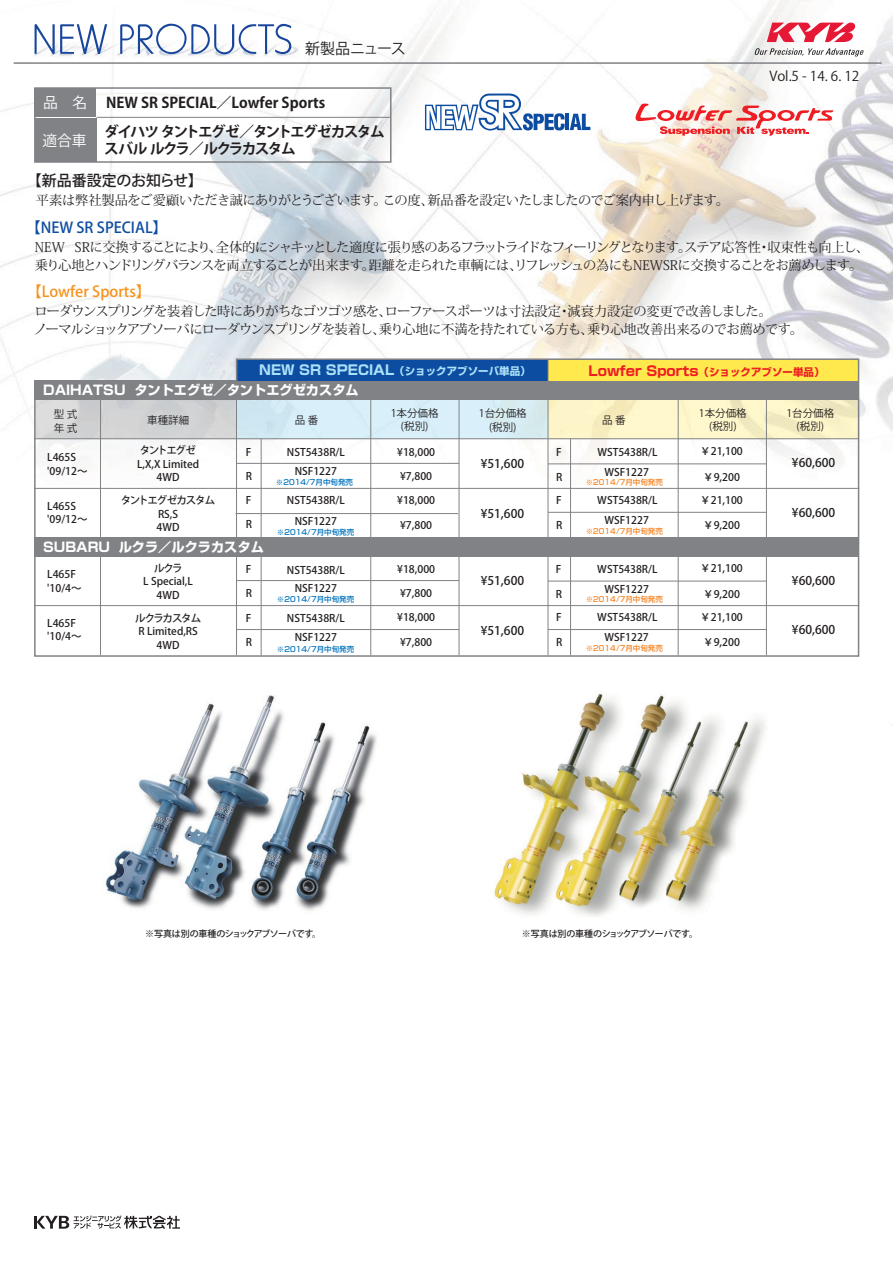
<style>
.page{position:relative;width:893px;height:1263px;background:#fff}
.page>*{position:absolute;margin:0;border:0;box-sizing:border-box;transform-origin:0 0}
.t1{font:500 15px "Koz Go Pro";color:#0d4da1}
.t2{font:500 15px "Koz Go Pro";color:#f7931d}
.t3{font:500 15px "Koz Go Pro";color:#231f20}
.t4{font:15px "Koz Go Pro";letter-spacing:-.04em;color:#231f20}
.t5{font:14.85px "Koz Go Pro";color:#fff}
.t6{font:700 14.7px/17.2px "Koz Go Pro";letter-spacing:-.1em;color:#231f20}
.t7{font:700 14.7px "Koz Go Pro";color:#231f20}
.t8{font:700 13.5px "Shin Go";color:#ee1d23}
.t9{font:13.5px "Koz Go Pro";color:#231f20}
.t10{font:13.2px/18px "Koz Min Pr 6 N";letter-spacing:-.06em;color:#231f20}
.t11{font:13.2px "Koz Min Pr 6 N";letter-spacing:-.035em;color:#231f20}
.t12{font:700 13.2px "Shin Go";color:#fff}
.t13{font:500 12px "Koz Go Pr 6 N";color:#231f20}
.t14{font:500 10.5px/13.5px "Koz Go Pr 6 N";color:#231f20;text-align:center}
.t15{font:10.5px/13.5px "Koz Go Pr 6 N";color:#231f20;text-align:center}
.t16{font:700 10.5px "Shin Go";color:#aae0f9}
.t17{font:500 10.5px/13.5px "Koz Go Pr 6 N";letter-spacing:-.095em;color:#231f20;text-align:center}
.t18{font:500 9px "Koz Go Pr 6 N";letter-spacing:-.04em;color:#231f20}
.t19{font:500 7.5px "Shin Go";color:#0072bc}
.t20{font:500 7.5px "Shin Go";color:#f58220}
.s1{font-size:13.5px}
.s2{font-size:10.5px}
</style>
<div class="page">
<img style="left:0;top:0;width:893px;height:726px">
<img style="left:61px;top:671px;width:358px;height:240px">
<img style="left:445px;top:679px;width:373px;height:238px">
<svg style="left:33px;top:358px;width:827px;height:299px"></svg>
<hr style="left:34px;top:438px;width:825px;height:1px;background:#808285">
<hr style="left:34px;top:488px;width:825px;height:1px;background:#808285">
<hr style="left:237px;top:463px;width:222px;height:1px;background:#808285">
<hr style="left:236px;top:386px;width:1px;height:269px;background:#808285">
<hr style="left:548px;top:359px;width:1px;height:296px;background:#808285">
<hr style="left:548px;top:463px;width:218px;height:1px;background:#808285">
<hr style="left:236px;top:513px;width:222px;height:1px;background:#808285">
<hr style="left:548px;top:512px;width:218px;height:1px;background:#808285">
<hr style="left:34px;top:605px;width:825px;height:1px;background:#808285">
<hr style="left:237px;top:580px;width:222px;height:1px;background:#808285">
<hr style="left:548px;top:581px;width:218px;height:1px;background:#808285">
<hr style="left:237px;top:629px;width:222px;height:1px;background:#808285">
<hr style="left:548px;top:629px;width:218px;height:1px;background:#808285">
<div style="left:35px;top:88px;width:61px;height:28px;background:#808285"></div>
<div style="left:35px;top:118px;width:61px;height:44px;background:#808285"></div>
<svg style="left:425px;top:94px;width:165px;height:37px"></svg>
<svg style="left:635px;top:103px;width:198px;height:33px"></svg>
<div style="left:34px;top:87px;width:358px;height:76px;border:2px solid #808285"></div>
<hr style="left:96px;top:117px;width:295px;height:1px;background:#808285">
<svg style="left:34px;top:1215px;width:146px;height:13px"></svg>
<svg style="left:767px;top:23px;width:89px;height:19px"></svg>
<svg style="left:755px;top:48px;width:108px;height:9px"></svg>
<svg style="left:35px;top:24px;width:72px;height:30px"></svg>
<svg style="left:120px;top:24px;width:171px;height:30px"></svg>
<hr style="left:14px;top:62px;width:868px;height:2px;background:#808285">
<h2 class="t5" style="left:43px;top:93px;width:46px">品　名</h2>
<h2 class="t5" style="left:42px;top:131px;width:46px">適合車</h2>
<h1 class="t4" style="left:305px;top:39px;width:102px">新製品ニュース</h1>
<h3 class="t7" style="left:106px;top:93px;width:220px">NEW SR SPECIAL／Lowfer Sports</h3>
<h3 class="t6" style="left:104px;top:124px;width:282px">ダイハツ タントエグゼ／タントエグゼカスタムスバル ルクラ／ルクラカスタム</h3>
<p class="t9" style="left:769px;top:68px;width:91px">Vol.5 - 14. 6. 12</p>
<h1 class="t3" style="left:27px;top:171px;width:177px">【新品番設定のお知らせ】</h1>
<p class="t11" style="left:36px;top:193px;width:695px">平素は弊社製品をご愛顧いただき誠にありがとうございます。この度、新品番を設定いたしましたのでご案内申し上げます。</p>
<h1 class="t1" style="left:26px;top:218px;width:143px">【NEW SR SPECIAL】</h1>
<p class="t10" style="left:35px;top:238px;width:835px">NEW SRに交換することにより、全体的にシャキッとした適度に張り感のあるフラットライドなフィーリングとなります。ステア応答性・収束性も向上し、乗り心地とハンドリングバランスを両立することが出来ます。距離を走られた車輌には、リフレッシュの為にもNEWSRに交換することをお薦めします。</p>
<h1 class="t2" style="left:27px;top:282px;width:125px">【Lowfer Sports】</h1>
<p class="t10" style="left:34px;top:302px;width:771px">ローダウンスプリングを装着した時にありがちなゴツゴツ感を、ローファースポーツは寸法設定・減衰力設定の変更で改善しました。<br>ノーマルショックアブソーバにローダウンスプリングを装着し、乗り心地に不満を持たれている方も、乗り心地改善出来るのでお薦めです。</p>
<p class="t16" style="left:259px;top:364px;width:273px"><span class="s1">NEW SR SPECIAL</span>（ショックアブソーバ単品）</p>
<p class="t8" style="left:589px;top:362px;width:237px">Lowfer Sports<span class="s2">（ショックアブソー単品）</span></p>
<p class="t12" style="left:43px;top:381px;width:317px">DAIHATSU タントエグゼ／タントエグゼカスタム</p>
<p class="t15" style="left:54px;top:408px;width:25px;text-align:left">型 式年 式</p>
<p class="t14" style="left:47px;top:451px;width:42px;text-align:left">L465S '09/12～</p>
<p class="t15" style="left:147px;top:413px;width:43px">車種詳細</p>
<p class="t14" style="left:137px;top:444px;width:64px">タントエグゼ<br>L,X,X Limited<br>4WD</p>
<p class="t14" style="left:246px;top:446px;width:7px">F</p>
<p class="t14" style="left:246px;top:470px;width:8px">R</p>
<p class="t15" style="left:295px;top:413px;width:25px">品 番</p>
<p class="t15" style="left:391px;top:406px;width:49px">1本分価格(税別)</p>
<p class="t15" style="left:479px;top:407px;width:49px">1台分価格(税別)</p>
<p class="t14" style="left:287px;top:446px;width:59px">NST5438R/L</p>
<p class="t14" style="left:397px;top:446px;width:39px">¥18,000</p>
<p class="t13" style="left:481px;top:457px;width:45px">¥51,600</p>
<p class="t14" style="left:295px;top:465px;width:44px">NSF1227</p>
<p class="t14" style="left:400px;top:470px;width:34px">¥7,800</p>
<p class="t19" style="left:276px;top:477px;width:79px">※2014/7月中旬発売</p>
<p class="t14" style="left:47px;top:499px;width:42px;text-align:left">L465S '09/12～</p>
<p class="t17" style="left:121px;top:494px;width:96px">タントエグゼカスタム<br>RS,S<br>4WD</p>
<p class="t14" style="left:246px;top:494px;width:7px">F</p>
<p class="t14" style="left:246px;top:518px;width:8px">R</p>
<p class="t14" style="left:287px;top:494px;width:59px">NST5438R/L</p>
<p class="t14" style="left:397px;top:494px;width:39px">¥18,000</p>
<p class="t14" style="left:295px;top:514px;width:44px">NSF1227</p>
<p class="t19" style="left:277px;top:527px;width:79px">※2014/7月中旬発売</p>
<p class="t14" style="left:400px;top:518px;width:34px">¥7,800</p>
<p class="t13" style="left:481px;top:506px;width:45px">¥51,600</p>
<p class="t12" style="left:43px;top:539px;width:222px">SUBARU ルクラ／ルクラカスタム</p>
<p class="t14" style="left:47px;top:568px;width:36px;text-align:left">L465F '10/4～</p>
<p class="t14" style="left:143px;top:561px;width:51px">ルクラ<br>L Special,L<br>4WD</p>
<p class="t14" style="left:246px;top:563px;width:7px">F</p>
<p class="t14" style="left:246px;top:587px;width:8px">R</p>
<p class="t14" style="left:287px;top:563px;width:59px">NST5438R/L</p>
<p class="t14" style="left:397px;top:563px;width:39px">¥18,000</p>
<p class="t14" style="left:295px;top:582px;width:44px">NSF1227</p>
<p class="t19" style="left:277px;top:594px;width:79px">※2014/7月中旬発売</p>
<p class="t14" style="left:400px;top:587px;width:34px">¥7,800</p>
<p class="t13" style="left:481px;top:574px;width:45px">¥51,600</p>
<p class="t14" style="left:47px;top:617px;width:36px;text-align:left">L465F '10/4～</p>
<p class="t14" style="left:135px;top:611px;width:68px">ルクラカスタム<br>R Limited,RS<br>4WD</p>
<p class="t14" style="left:246px;top:611px;width:7px">F</p>
<p class="t14" style="left:246px;top:635px;width:8px">R</p>
<p class="t14" style="left:287px;top:611px;width:59px">NST5438R/L</p>
<p class="t14" style="left:397px;top:611px;width:39px">¥18,000</p>
<p class="t14" style="left:295px;top:631px;width:44px">NSF1227</p>
<p class="t19" style="left:277px;top:644px;width:79px">※2014/7月中旬発売</p>
<p class="t14" style="left:400px;top:635px;width:34px">¥7,800</p>
<p class="t13" style="left:481px;top:623px;width:45px">¥51,600</p>
<p class="t15" style="left:602px;top:413px;width:25px">品 番</p>
<p class="t15" style="left:699px;top:406px;width:49px">1本分価格(税別)</p>
<p class="t15" style="left:786px;top:406px;width:49px">1台分価格(税別)</p>
<p class="t14" style="left:556px;top:445px;width:7px">F</p>
<p class="t14" style="left:556px;top:471px;width:8px">R</p>
<p class="t14" style="left:700px;top:445px;width:44px">￥21,100</p>
<p class="t14" style="left:703px;top:470px;width:38px">￥9,200</p>
<p class="t14" style="left:597px;top:443px;width:62px;line-height:19.6px">WST5438R/L<br>WSF1227</p>
<p class="t13" style="left:792px;top:456px;width:45px">¥60,600</p>
<p class="t20" style="left:586px;top:477px;width:79px">※2014/7月中旬発売</p>
<p class="t14" style="left:556px;top:493px;width:7px">F</p>
<p class="t14" style="left:556px;top:519px;width:8px">R</p>
<p class="t14" style="left:700px;top:493px;width:44px">￥21,100</p>
<p class="t14" style="left:703px;top:519px;width:38px">￥9,200</p>
<p class="t14" style="left:597px;top:491px;width:62px;line-height:19.8px">WST5438R/L<br>WSF1227</p>
<p class="t13" style="left:792px;top:506px;width:45px">¥60,600</p>
<p class="t20" style="left:586px;top:526px;width:79px">※2014/7月中旬発売</p>
<p class="t14" style="left:556px;top:562px;width:7px">F</p>
<p class="t14" style="left:556px;top:588px;width:8px">R</p>
<p class="t14" style="left:700px;top:562px;width:44px">￥21,100</p>
<p class="t14" style="left:703px;top:587px;width:38px">￥9,200</p>
<p class="t14" style="left:597px;top:560px;width:62px;line-height:19.6px">WST5438R/L<br>WSF1227</p>
<p class="t13" style="left:792px;top:573px;width:45px">¥60,600</p>
<p class="t20" style="left:586px;top:594px;width:79px">※2014/7月中旬発売</p>
<p class="t14" style="left:556px;top:610px;width:7px">F</p>
<p class="t14" style="left:556px;top:636px;width:8px">R</p>
<p class="t14" style="left:700px;top:610px;width:44px">￥21,100</p>
<p class="t14" style="left:703px;top:636px;width:38px">￥9,200</p>
<p class="t14" style="left:597px;top:608px;width:62px;line-height:19.8px">WST5438R/L<br>WSF1227</p>
<p class="t13" style="left:792px;top:623px;width:45px">¥60,600</p>
<p class="t20" style="left:586px;top:643px;width:79px">※2014/7月中旬発売</p>
<p class="t18" style="left:145px;top:929px;width:178px">※写真は別の車種のショックアブソーバです。</p>
<p class="t18" style="left:522px;top:928px;width:178px">※写真は別の車種のショックアブソーバです。</p>
</div>
